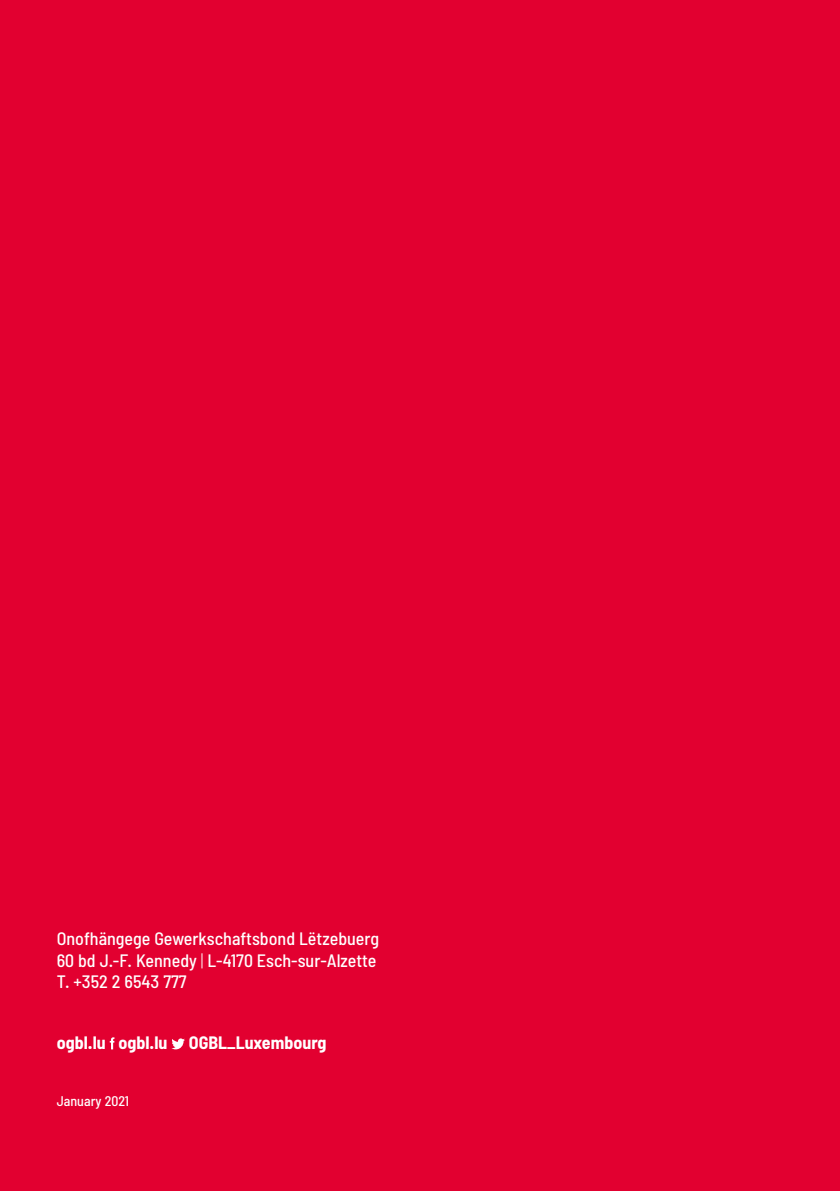
<style>
.page{position:relative;width:840px;height:1191px;background:#fff}
.page>*{position:absolute;margin:0;border:0;box-sizing:border-box;transform-origin:0 0}
.t1{font:500 semi-condensed 18px/21.6px "Barlow";color:#fff}
.t2{font:700 semi-condensed 18px "Barlow";color:#fff}
.t3{font:500 semi-condensed 14px "Barlow";color:#fff}
.s1{font-weight:300}
</style>
<div class="page">
<div style="left:0;top:0;width:839px;height:1191px;background:#e20030"></div>
<svg style="left:110px;top:1037px;width:4px;height:12px"></svg>
<svg style="left:171px;top:1038px;width:14px;height:11px"></svg>
<p class="t1" style="left:57px;top:927px;width:323px">Onofhängege Gewerkschaftsbond Lëtzebuerg<br>60 bd J.-F. Kennedy <span class="s1">|</span> L-4170 Esch-sur-Alzette<br>T. +352 2 6543 777</p>
<p class="t2" style="left:57px;top:1031px;width:271px">ogbl.lu ogbl.lu OGBL_Luxembourg</p>
<p class="t3" style="left:57px;top:1092px;width:74px">January 2021</p>
</div>
